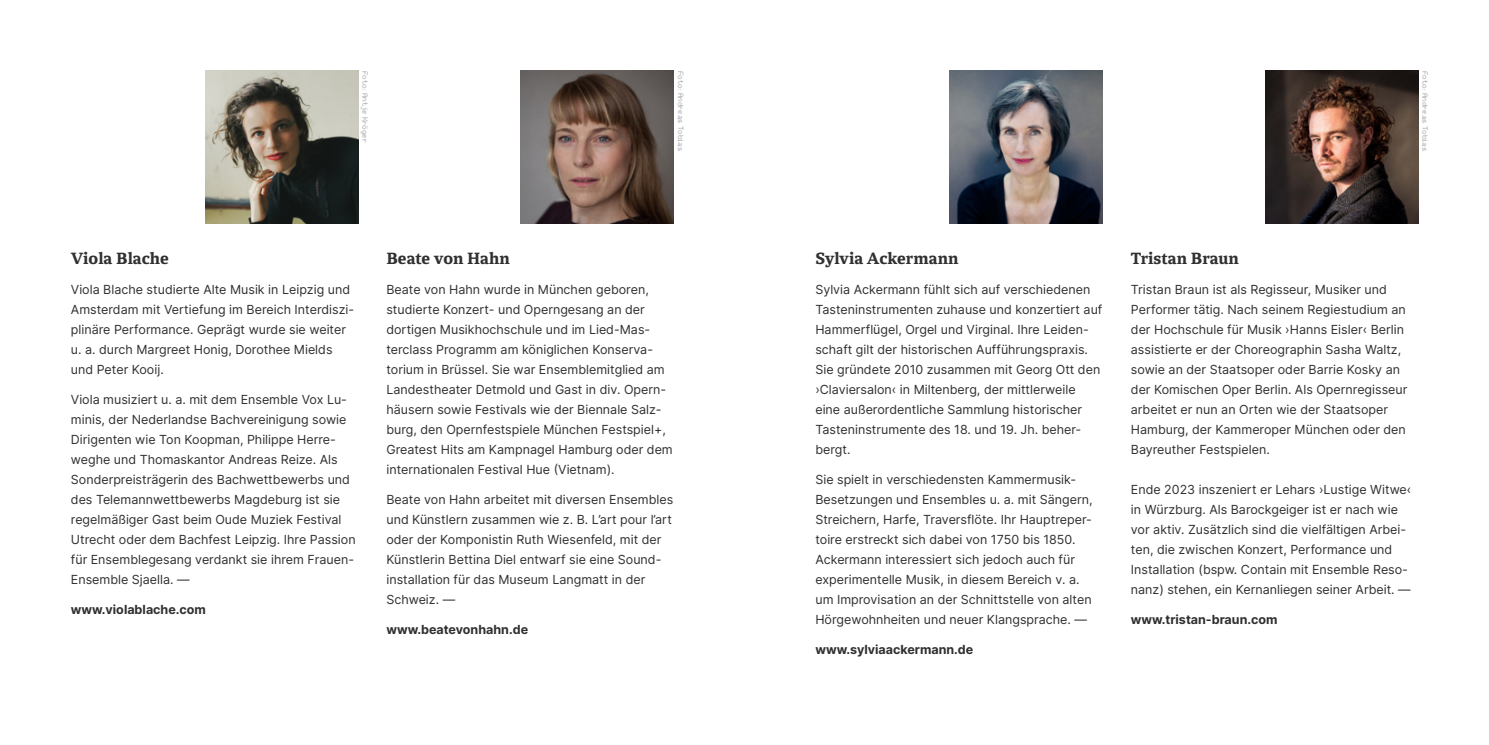
<style>
.page{position:relative;width:1489px;height:745px;background:#fff}
.page>*{position:absolute;margin:0;border:0;box-sizing:border-box;transform-origin:0 0}
.t1{font:700 17.5px "Calicanto";color:#312f30}
.t2{font:12.5px/20px "Inter";color:#312f30}
.t3{font:700 12.5px "Inter";color:#312f30}
.t4{font:7.5px "Wolle Lfrnt";color:#b2b3b7}
</style>
<div class="page">
<img style="left:205px;top:71px;width:153px;height:153px">
<img style="left:520px;top:71px;width:153px;height:153px">
<img style="left:949px;top:71px;width:153px;height:153px">
<img style="left:1265px;top:71px;width:152px;height:153px">
<p class="t4" style="left:370px;top:71px;width:73px;rotate:90deg">Foto: Antje Kröger</p>
<p class="t4" style="left:685px;top:71px;width:82px;rotate:90deg">Foto: Andreas Tobias</p>
<p class="t4" style="left:1429px;top:71px;width:82px;rotate:90deg">Foto: Andreas Tobias</p>
<h1 class="t1" style="left:71px;top:247px;width:99px">Viola Blache</h1>
<p class="t2" style="left:71px;top:278px;width:285px">Viola Blache studierte Alte Musik in Leipzig und Amsterdam mit Vertiefung im Bereich Interdiszi&shy;plinäre Performance. Geprägt wurde sie weiter u. a. durch Margreet Honig, Dorothee Mields und Peter Kooij.</p>
<p class="t2" style="left:71px;top:388px;width:286px">Viola musiziert u. a. mit dem Ensemble Vox Lu&shy;minis, der Nederlandse Bachvereinigung sowie Dirigenten wie Ton Koopman, Philippe Herre&shy;weghe und Thomaskantor Andreas Reize. Als Sonderpreisträgerin des Bachwettbewerbs und des Telemannwettbewerbs Magdeburg ist sie regelmäßiger Gast beim Oude Muziek Festival Utrecht oder dem Bachfest Leipzig. Ihre Passion für Ensemblegesang verdankt sie ihrem Frauen-Ensemble Sjaella. —</p>
<p class="t3" style="left:71px;top:600px;width:137px">www.violablache.com</p>
<h1 class="t1" style="left:386px;top:247px;width:125px">Beate von Hahn</h1>
<p class="t2" style="left:386px;top:278px;width:288px">Beate von Hahn wurde in München geboren, studierte Konzert- und Operngesang an der dortigen Musikhochschule und im Lied-Mas&shy;terclass Programm am königlichen Konserva&shy;torium in Brüssel. Sie war Ensemblemitglied am Landestheater Detmold und Gast in div. Opern&shy;häusern sowie Festivals wie der Biennale Salz&shy;burg, den Opernfestspiele München Festspiel+, Greatest Hits am Kampnagel Hamburg oder dem internationalen Festival Hue (Vietnam).</p>
<p class="t2" style="left:386px;top:488px;width:288px">Beate von Hahn arbeitet mit diversen Ensembles und Künstlern zusammen wie z. B. L’art pour l’art oder der Komponistin Ruth Wiesenfeld, mit der Künstlerin Bettina Diel entwarf sie eine Sound&shy;installation für das Museum Langmatt in der Schweiz. —</p>
<p class="t3" style="left:386px;top:620px;width:143px">www.beatevonhahn.de</p>
<h1 class="t1" style="left:815px;top:247px;width:145px">Sylvia Ackermann</h1>
<p class="t2" style="left:815px;top:278px;width:288px">Sylvia Ackermann fü hlt sich auf verschiedenen Tasteninstrumenten zuhause und konzertiert auf Hammerflügel, Orgel und Virginal. Ihre Leiden&shy;schaft gilt der historischen Aufführungspraxis.<br>Sie gründete 2010 zusammen mit Georg Ott den ›Claviersalon‹ in Miltenberg, der mittlerweile eine außerordentliche Sammlung historischer Tasteninstrumente des 18. und 19. Jh. beher&shy;bergt.</p>
<p class="t2" style="left:815px;top:468px;width:278px">Sie spielt in verschiedensten Kammermusik-Besetzungen und Ensembles u. a. mit Sängern, Streichern, Harfe, Traversflöte. Ihr Hauptreper&shy;toire erstreckt sich dabei von 1750 bis 1850.<br>Ackermann interessiert sich jedoch auch fü r experimentelle Musik, in diesem Bereich v. a. um Improvisation an der Schnittstelle von alten Hörgewohnheiten und neuer Klangsprache. —</p>
<p class="t3" style="left:815px;top:640px;width:159px">www.sylviaackermann.de</p>
<h1 class="t1" style="left:1130px;top:247px;width:110px">Tristan Braun</h1>
<p class="t2" style="left:1130px;top:278px;width:278px">Tristan Braun ist als Regisseur, Musiker und Performer tätig. Nach seinem Regiestudium an der Hochschule für Musik ›Hanns Eisler‹ Berlin assistierte er der Choreographin Sasha Waltz, sowie an der Staatsoper oder Barrie Kosky an der Komischen Oper Berlin. Als Opernregisseur arbeitet er nun an Orten wie der Staatsoper Hamburg, der Kammeroper München oder den Bayreuther Festspielen.</p>
<p class="t2" style="left:1130px;top:478px;width:282px">Ende 2023 inszeniert er Lehars ›Lustige Witwe‹ in Würzburg. Als Barockgeiger ist er nach wie vor aktiv. Zusätzlich sind die vielfältigen Arbei&shy;ten, die zwischen Konzert, Performance und Installation (bspw. Contain mit Ensemble Reso&shy;nanz) stehen, ein Kernanliegen seiner Arbeit. —</p>
<p class="t3" style="left:1130px;top:610px;width:148px">www.tristan-braun.com</p>
</div>
